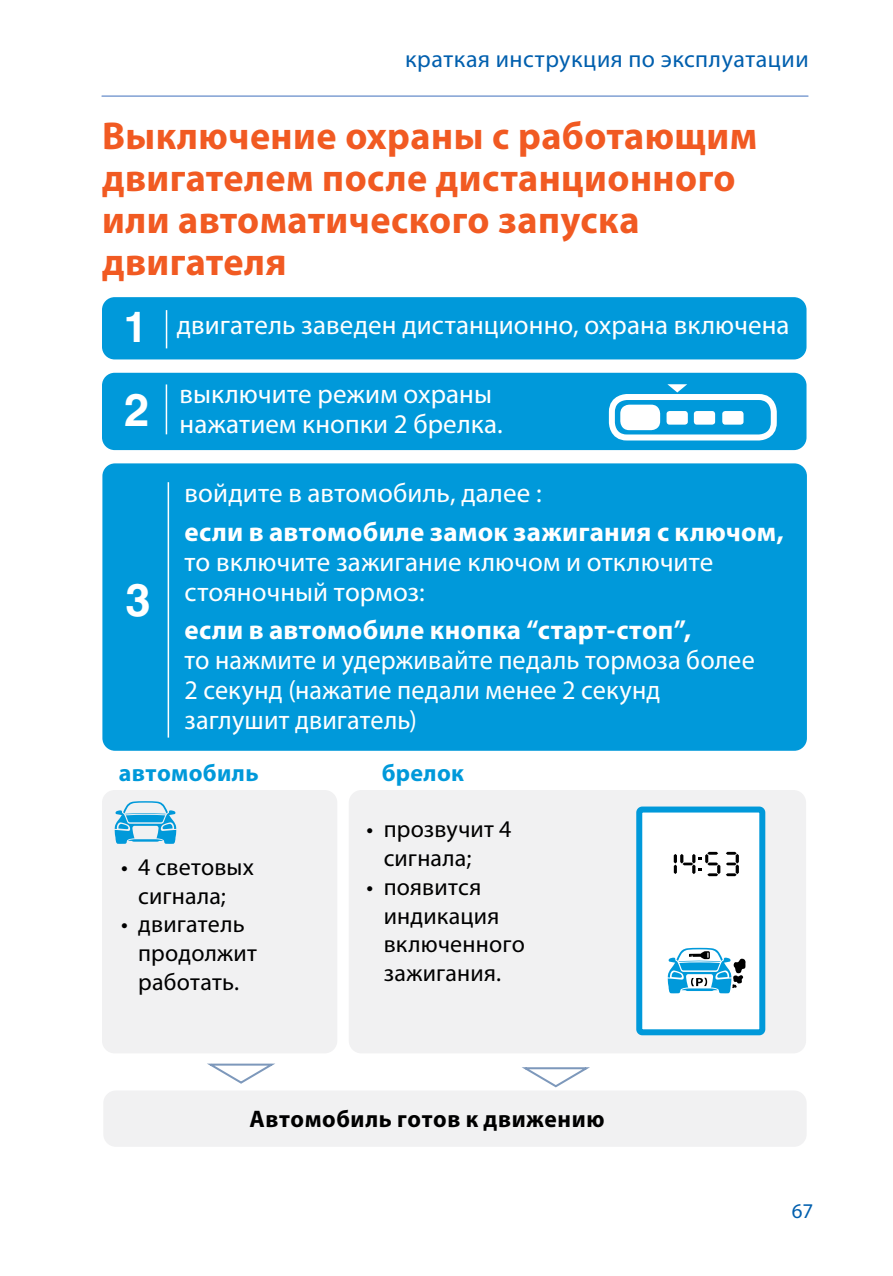
<style>
.page{position:relative;width:893px;height:1276px;background:#fff}
.page>*{position:absolute;margin:0;border:0;box-sizing:border-box;transform-origin:0 0}
.t1{font:700 45px "Helios";color:#fff}
.t2{font:700 39px/42px "Myriad Pro";letter-spacing:.01em;color:#f15a22}
.t3{font:27px/30px "Myriad Pro";letter-spacing:.005em;color:#fff}
.t4{font:700 27px "Myriad Pro";letter-spacing:.01em;color:#fff}
.t5{font:24px/28.8px "Myriad Pro";letter-spacing:.01em;color:#000}
.t6{font:24px "Myriad Pro";letter-spacing:.02em;color:#005fae}
.t7{font:700 24px "Myriad Pro";letter-spacing:.025em;color:#000}
.t8{font:700 24px "Myriad Pro";letter-spacing:.015em;color:#0099da}
.t9{font:21px "Myriad Pro";color:#005fae}
.s1{font-family:"Helios";font-weight:700;font-size:42px}
</style>
<div class="page">
<hr style="left:102px;top:95px;width:706px;height:2px;background:#80a0d3">
<div style="left:102px;top:297px;width:704px;height:62px;background:#0099da;border-radius:13px"></div>
<hr style="left:166px;top:310px;width:1px;height:38px;background:#fff">
<div style="left:102px;top:373px;width:704px;height:77px;background:#0099da;border-radius:13px"></div>
<div style="left:609px;top:394px;width:168px;height:46px;border:6px solid #fff;border-radius:15px"></div>
<div style="left:620px;top:405px;width:40px;height:25px;background:#fff;border-radius:9px"></div>
<div style="left:667px;top:411px;width:21px;height:14px;background:#fff;border-radius:3px"></div>
<div style="left:694px;top:411px;width:21px;height:14px;background:#fff;border-radius:3px"></div>
<div style="left:722px;top:411px;width:21px;height:14px;background:#fff;border-radius:3px"></div>
<svg style="left:667px;top:384px;width:20px;height:8px"></svg>
<hr style="left:166px;top:384px;width:1px;height:50px;background:#fff">
<div style="left:102px;top:463px;width:705px;height:288px;background:#0099da;border-radius:13px"></div>
<hr style="left:168px;top:482px;width:1px;height:255px;background:#fff">
<div style="left:102px;top:790px;width:235px;height:263px;background:#f1f1f2;border-radius:13px"></div>
<div style="left:349px;top:790px;width:457px;height:263px;background:#f1f1f2;border-radius:13px"></div>
<div style="left:639px;top:809px;width:123px;height:223px;background:#fff;border-radius:3px"></div>
<div style="left:636px;top:806px;width:129px;height:229px;border:6px solid #0099da;border-radius:3px"></div>
<svg style="left:726px;top:852px;width:13px;height:24px"></svg>
<svg style="left:674px;top:852px;width:46px;height:24px"></svg>
<svg style="left:668px;top:948px;width:78px;height:45px"></svg>
<div style="left:103px;top:1090px;width:704px;height:56px;background:#f1f1f2;border-radius:13px"></div>
<svg style="left:115px;top:801px;width:61px;height:43px"></svg>
<svg style="left:207px;top:1063px;width:67px;height:20px"></svg>
<svg style="left:522px;top:1067px;width:67px;height:20px"></svg>
<p class="t6" style="left:405px;top:44px;width:405px">краткая инструкция по эксплуатации</p>
<h2 class="t2" style="left:102px;top:114px;width:657px">Выключение охраны с работающим двигателем после дистанционного или автоматического запуска двигателя</h2>
<p class="t3" style="left:124px;top:309px;width:667px"><span class="s1">1</span> двигатель заведен дистанционно, охрана включена</p>
<h1 class="t1" style="left:124px;top:384px;width:27px">2</h1>
<p class="t3" style="left:180px;top:378px;width:325px">выключите режим охраны нажатием кнопки 2 брелка.</p>
<p class="t3" style="left:185px;top:478px;width:359px">войдите в автомобиль, далее :</p>
<p class="t4" style="left:185px;top:514px;width:601px">если в автомобиле замок зажигания с ключом,</p>
<p class="t3" style="left:185px;top:546px;width:530px">то включите зажигание ключом и отключите стояночный тормоз:</p>
<p class="t4" style="left:185px;top:613px;width:508px">если в автомобиле кнопка “старт-стоп”,</p>
<p class="t3" style="left:185px;top:645px;width:572px">то нажмите и удерживайте педаль тормоза более<br>2 секунд (нажатие педали менее 2 секунд заглушит двигатель)</p>
<p class="t8" style="left:119px;top:757px;width:141px">автомобиль</p>
<p class="t8" style="left:382px;top:757px;width:84px">брелок</p>
<h1 class="t1" style="left:125px;top:573px;width:27px">3</h1>
<p class="t5" style="left:121px;top:852px;width:134px;text-align:center">• 4 световых сигнала;</p>
<p class="t5" style="left:138px;top:909px;width:120px;text-indent:-17px">• двигатель продолжит работать.</p>
<p class="t5" style="left:384px;top:814px;width:129px;text-indent:-17px">• прозвучит 4 сигнала;</p>
<p class="t5" style="left:384px;top:872px;width:143px;text-indent:-17px">• появится индикация включенного зажигания.</p>
<p class="t7" style="left:249px;top:1103px;width:357px">Автомобиль готов к движению</p>
<p class="t9" style="left:792px;top:1197px;width:23px">67</p>
</div>
